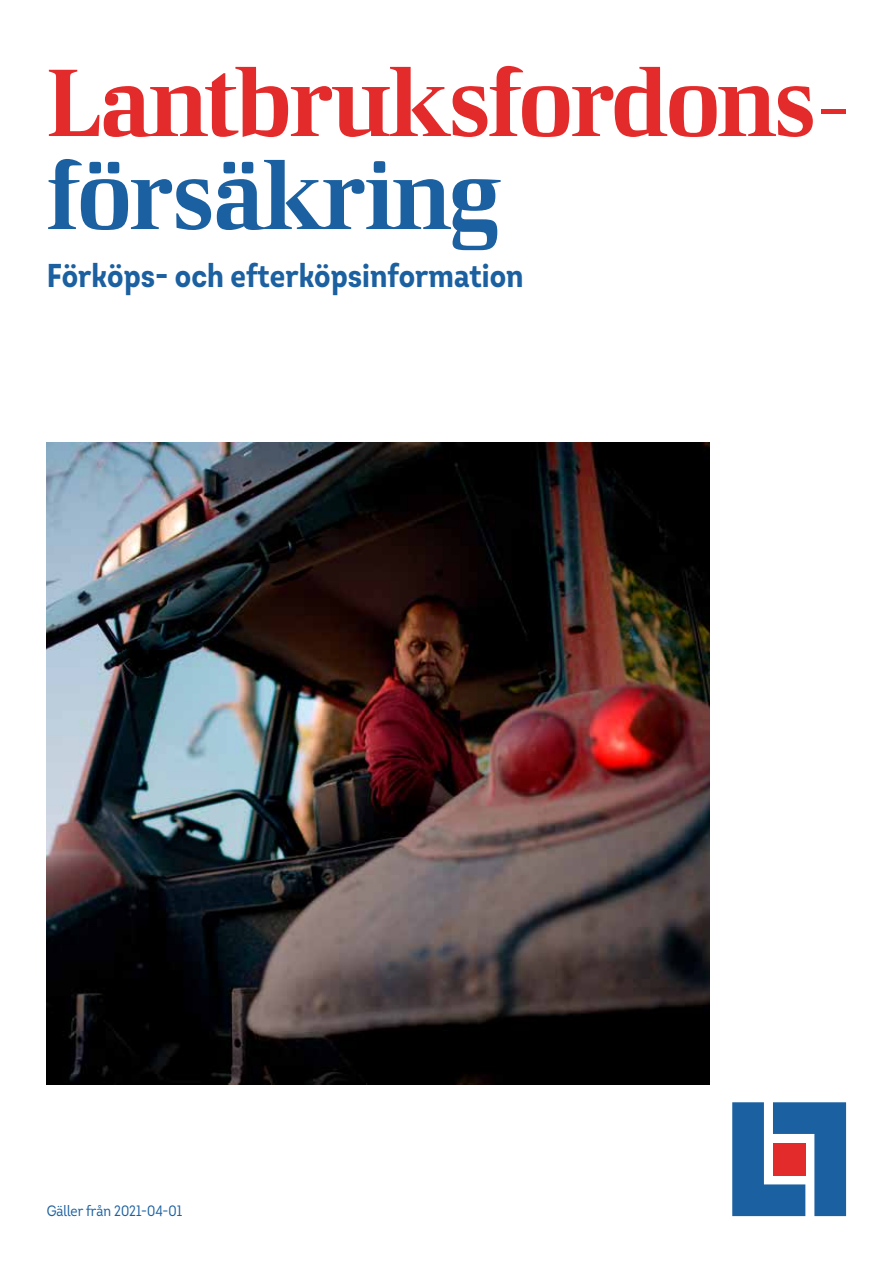
<style>
.page{position:relative;width:893px;height:1263px;background:#fff}
.page>*{position:absolute;margin:0;border:0;box-sizing:border-box;transform-origin:0 0}
.t1{font:96px "LF Rubrik 2";letter-spacing:-.03em;color:#e42b2b}
.t2{font:96px "LF Rubrik 2";letter-spacing:-.025em;color:#1b60a0}
.t3{font:700 33px "Intro Cond";color:#1b60a0}
.t4{font:15px "Intro Cond";color:#1b60a0}
</style>
<div class="page">
<svg style="left:732px;top:1102px;width:114px;height:114px"></svg>
<div style="left:773px;top:1143px;width:32px;height:32px;background:#e42b2b"></div>
<img style="left:47px;top:443px;width:663px;height:641px">
<h1 class="t1" style="left:45px;top:44px;width:806px">Lantbruksfordons-</h1>
<h1 class="t2" style="left:45px;top:137px;width:457px">försäkring</h1>
<p class="t3" style="left:47px;top:254px;width:478px">Förköps- och efterköpsinformation</p>
<p class="t4" style="left:47px;top:1202px;width:137px">Gäller från 2021-04-01</p>
</div>
